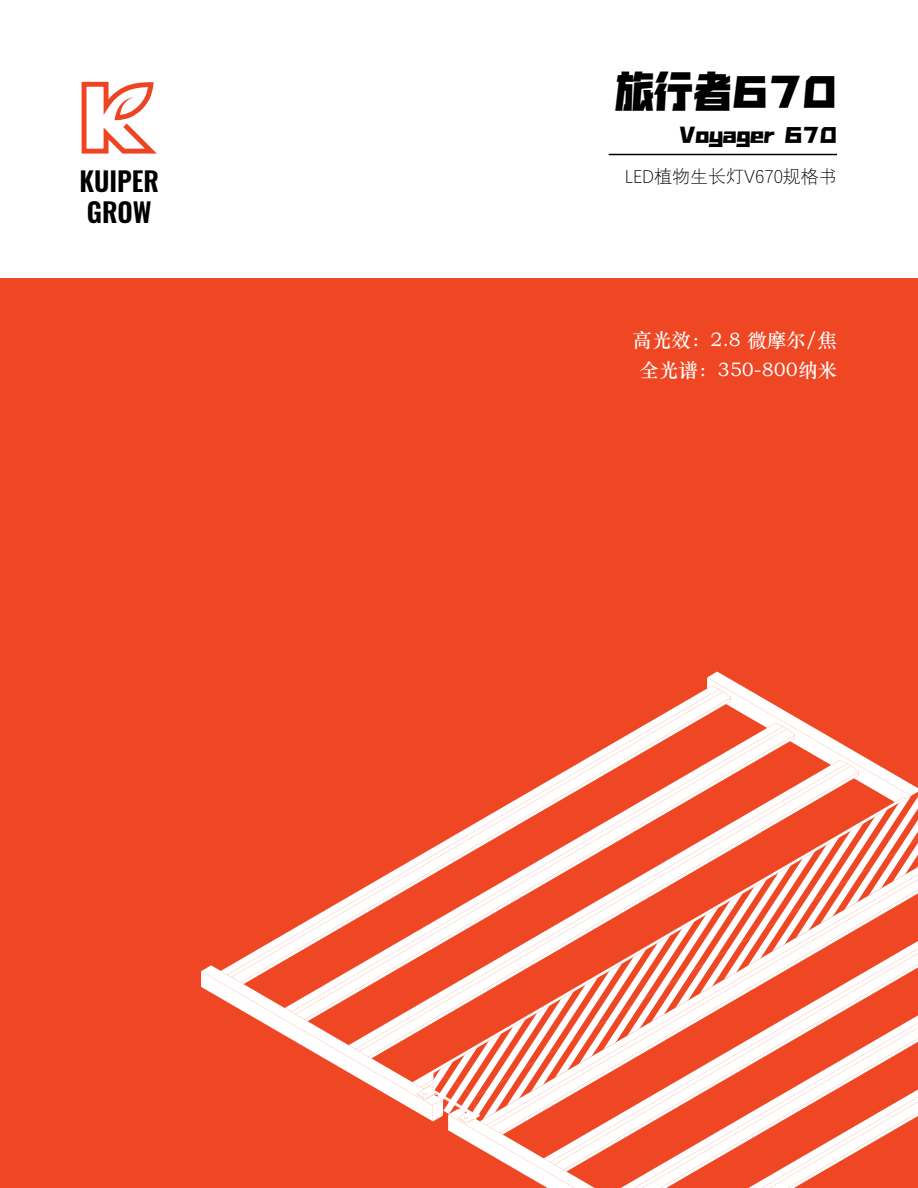
<style>
.page{position:relative;width:918px;height:1188px;background:#fff}
.page>*{position:absolute;margin:0;border:0;box-sizing:border-box;transform-origin:0 0}
.t1{font:39px "Shanghai Face Rock GB Heavy";color:#000}
.t2{font:600 26.7px/30.5px "Oswald";color:#000}
.t3{font:19.5px/30px "ST Zhongsong";color:#fff;text-align:center}
.t4{font:19.5px "Shanghai Face Rock GB Heavy";color:#000}
.t5{font:300 18px "Deng Xian";color:#000}
</style>
<div class="page">
<div style="left:0;top:279px;width:918px;height:909px;background:#ef4623"></div>
<hr style="left:609px;top:154px;width:228px;height:1px;background:#000">
<svg style="left:82px;top:82px;width:75px;height:72px"></svg>
<svg style="left:201px;top:672px;width:717px;height:516px"></svg>
<svg style="left:433px;top:792px;width:10px;height:330px"></svg>
<svg style="left:443px;top:792px;width:11px;height:330px"></svg>
<svg style="left:454px;top:792px;width:10px;height:330px"></svg>
<svg style="left:464px;top:792px;width:11px;height:330px"></svg>
<svg style="left:475px;top:792px;width:11px;height:330px"></svg>
<svg style="left:486px;top:792px;width:10px;height:330px"></svg>
<svg style="left:496px;top:792px;width:11px;height:330px"></svg>
<svg style="left:507px;top:792px;width:10px;height:330px"></svg>
<svg style="left:517px;top:792px;width:11px;height:330px"></svg>
<svg style="left:528px;top:792px;width:10px;height:330px"></svg>
<svg style="left:538px;top:792px;width:11px;height:330px"></svg>
<svg style="left:549px;top:792px;width:10px;height:330px"></svg>
<svg style="left:559px;top:792px;width:11px;height:330px"></svg>
<svg style="left:570px;top:792px;width:10px;height:330px"></svg>
<svg style="left:580px;top:792px;width:11px;height:330px"></svg>
<svg style="left:591px;top:792px;width:11px;height:330px"></svg>
<svg style="left:602px;top:792px;width:10px;height:330px"></svg>
<svg style="left:612px;top:792px;width:11px;height:330px"></svg>
<svg style="left:623px;top:792px;width:10px;height:330px"></svg>
<svg style="left:633px;top:792px;width:11px;height:330px"></svg>
<svg style="left:644px;top:792px;width:10px;height:330px"></svg>
<svg style="left:654px;top:792px;width:11px;height:330px"></svg>
<svg style="left:665px;top:792px;width:10px;height:330px"></svg>
<svg style="left:675px;top:792px;width:11px;height:330px"></svg>
<svg style="left:686px;top:792px;width:11px;height:330px"></svg>
<svg style="left:697px;top:792px;width:10px;height:330px"></svg>
<svg style="left:707px;top:792px;width:11px;height:330px"></svg>
<svg style="left:718px;top:792px;width:200px;height:330px"></svg>
<h2 class="t2" style="left:79px;top:168px;width:81px">KUIPER<br>GROW</h2>
<h1 class="t1" style="left:615px;top:66px;width:224px">旅行者670</h1>
<p class="t4" style="left:679px;top:122px;width:159px">Voyager 670</p>
<p class="t5" style="left:625px;top:165px;width:214px">LED植物生长灯V670规格书</p>
<p class="t3" style="left:633px;top:324px;width:206px">高光效：2.8 微摩尔/焦全光谱：350-800纳米</p>
</div>
